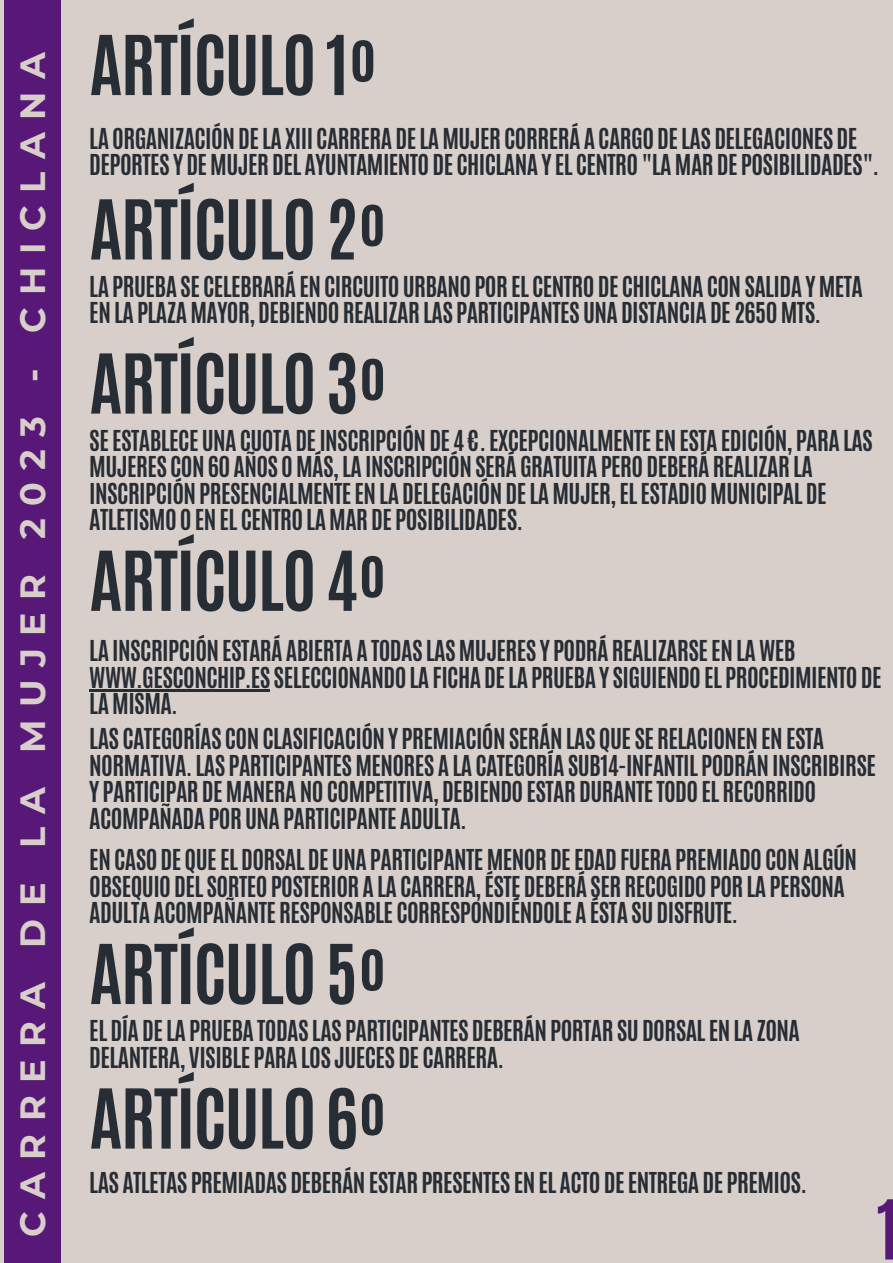
<style>
.page{position:relative;width:893px;height:1263px;background:#d8cfca}
.page>*{position:absolute;margin:0;border:0;box-sizing:border-box;transform-origin:0 0}
.t1{font:700 70.05px "Antonio";letter-spacing:-.025em;color:#272d34}
.t2{font:700 70.05px "Antonio";color:#581877}
.t3{font:700 35.03px "Montserrat";letter-spacing:.355em;color:#d8cfca}
.t4{font:700 24.08px/26.5px "Antonio";letter-spacing:-.025em;color:#272d34}
</style>
<div class="page">
<div style="left:5px;top:0;width:56px;height:1263px;background:#581877"></div>
<hr style="left:89px;top:689px;width:181px;height:2px;background:#272d34">
<h2 class="t3" style="left:11px;top:1237px;width:1187px;rotate:-90deg">CARRERA DE LA MUJER 2023 - CHICLANA</h2>
<h1 class="t1" style="left:89px;top:15px;width:290px">ARTÍCULO 1º</h1>
<p class="t4" style="left:89px;top:125px;width:791px">LA ORGANIZACIÓN DE LA XIII CARRERA DE LA MUJER CORRERÁ A CARGO DE LAS DELEGACIONES DE<br>DEPORTES Y DE MUJER DEL AYUNTAMIENTO DE CHICLANA Y EL CENTRO "LA MAR DE POSIBILIDADES".</p>
<h1 class="t1" style="left:89px;top:179px;width:300px">ARTÍCULO 2º</h1>
<p class="t4" style="left:89px;top:273px;width:775px">LA PRUEBA SE CELEBRARÁ EN CIRCUITO URBANO POR EL CENTRO DE CHICLANA CON SALIDA Y META<br>EN LA PLAZA MAYOR, DEBIENDO REALIZAR LAS PARTICIPANTES UNA DISTANCIA DE 2650MTS.</p>
<h1 class="t1" style="left:89px;top:333px;width:300px">ARTÍCULO 3º</h1>
<p class="t4" style="left:89px;top:427px;width:785px">SE ESTABLECE UNA CUOTA DE INSCRIPCIÓN DE 4 €. EXCEPCIONALMENTE EN ESTA EDICIÓN, PARA LAS MUJERES CON 60 AÑOS O MÁS,LA INSCRIPCIÓN SERÁ GRATUITA PERO DEBERÁ REALIZAR LA INSCRIPCIÓN PRESENCIALMENTE EN LA DELEGACIÓN DE LA MUJER,EL ESTADIO MUNICIPAL DE ATLETISMO O EN EL CENTRO LA MAR DE POSIBILIDADES.</p>
<h1 class="t1" style="left:89px;top:531px;width:300px">ARTÍCULO 4º</h1>
<p class="t4" style="left:89px;top:638px;width:793px">LA INSCRIPCIÓN ESTARÁ ABIERTA A TODAS LAS MUJERES Y PODRÁ REALIZARSE EN LA WEB<br>WWW.GESCONCHIP.ES SELECCIONANDO LA FICHA DELA PRUEBA Y SIGUIENDO EL PROCEDIMIENTO DE<br>LA MISMA.</p>
<p class="t4" style="left:89px;top:726px;width:788px">LAS CATEGORÍAS CON CLASIFICACIÓN Y PREMIACIÓN SERÁN LAS QUE SE RELACIONEN EN ESTA NORMATIVA. LAS PARTICIPANTES MENORES A LA CATEGORÍA SUB14-INFANTIL PODRÁN INSCRIBIRSE Y PARTICIPAR DE MANERA NO COMPETITIVA, DEBIENDO ESTAR DURANTE TODO EL RECORRIDO ACOMPAÑADA POR UNA PARTICIPANTE ADULTA.</p>
<p class="t4" style="left:89px;top:847px;width:769px">EN CASO DE QUEEL DORSAL DE UNA PARTICIPANTEMENOR DEEDAD FUERA PREMIADO CON ALGÚN<br>OBSEQUIO DEL SORTEO POSTERIOR A LA CARRERA,ÉSTE DEBERÁ SER RECOGIDO POR LA PERSONA<br>ADULTA ACOMPAÑANTE RESPONSABLE CORRESPONDIÉNDOLE A ÉSTA SU DISFRUTE.</p>
<h1 class="t1" style="left:89px;top:924px;width:300px">ARTÍCULO 5º</h1>
<p class="t4" style="left:89px;top:1018px;width:712px">EL DÍA DE LA PRUEBA TODAS LAS PARTICIPANTES DEBERÁN PORTAR SU DORSAL EN LA ZONA<br>DELANTERA, VISIBLE PARA LOS JUECES DE CARRERA.</p>
<h1 class="t1" style="left:89px;top:1068px;width:300px">ARTÍCULO 6º</h1>
<p class="t4" style="left:89px;top:1169px;width:719px">LAS ATLETAS PREMIADAS DEBERÁN ESTAR PRESENTES EN EL ACTO DE ENTREGA DE PREMIOS.</p>
<h1 class="t2" style="left:876px;top:1179px;width:25px">1</h1>
</div>
